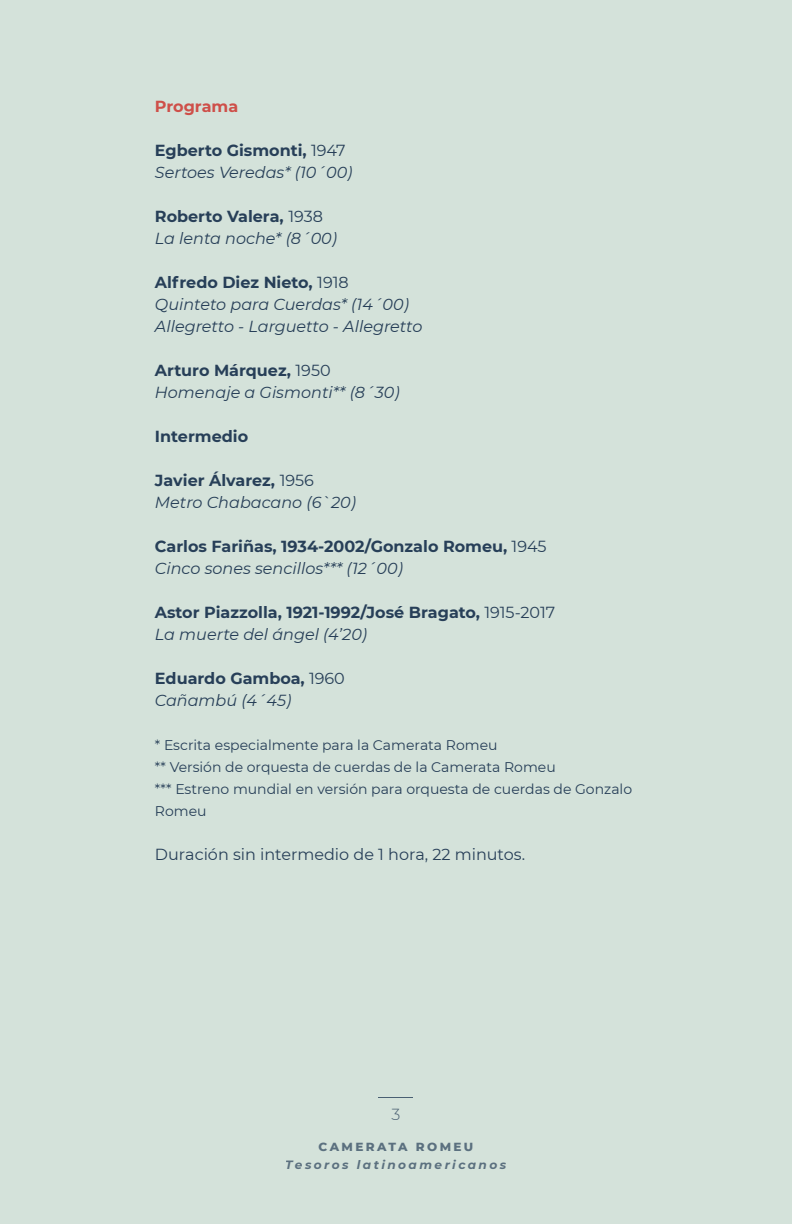
<style>
.page{position:relative;width:792px;height:1224px;background:#d4e2da}
.page>*{position:absolute;margin:0;border:0;box-sizing:border-box;transform-origin:0 0}
.t1{font:italic 16px/22px "Montserrat";color:#273f58}
.t2{font:700 16px/22px "Montserrat";color:#273f58}
.t3{font:16px "Montserrat";color:#273f58}
.t4{font:700 16px "Montserrat";color:#ce4f49}
.t5{font:300 16px "Montserrat";color:#273f58}
.t6{font:14px/22px "Montserrat";color:#273f58}
.t7{font:italic 700 12px "Montserrat";letter-spacing:.2em;color:#273f58}
.t8{font:800 12px "Montserrat";letter-spacing:.2em;color:#273f58}
.s1{font-weight:700;font-style:normal}
.s2{font-style:normal}
.s3{font-weight:400}
.s4{font-weight:400;font-style:italic}
</style>
<div class="page">
<hr style="left:379px;top:1097px;width:34px;height:1px;background:#273f58">
<p class="t4" style="left:155px;top:95px;width:85px">Programa</p>
<p class="t1" style="left:155px;top:139px;width:199px"><span class="s1">Egberto Gismonti,</span> <span class="s2">1947<br></span>Sertoes Veredas* (10´00)</p>
<p class="t1" style="left:155px;top:205px;width:184px"><span class="s1">Roberto Valera,</span> <span class="s2">1938<br></span>La lenta noche* (8´00)</p>
<p class="t1" style="left:155px;top:271px;width:269px"><span class="s1">Alfredo Diez Nieto,</span> <span class="s2">1918<br></span>Quinteto para Cuerdas* (14´00)<br>Allegretto - Larguetto - Allegretto</p>
<p class="t1" style="left:155px;top:359px;width:246px"><span class="s1">Arturo Márquez,</span> <span class="s2">1950<br></span>Homenaje a Gismonti** (8´30)</p>
<p class="t2" style="left:155px;top:424px;width:95px">Intermedio</p>
<p class="t1" style="left:155px;top:469px;width:203px"><span class="s1">Javier Álvarez,</span> <span class="s2">1956<br></span>Metro Chabacano (6`20)</p>
<p class="t2" style="left:155px;top:534px;width:393px">Carlos Fariñas, 1934-2002/Gonzalo Romeu, <span class="s3">1945<br></span><span class="s4">Cinco sones sencillos*** (12´00)</span></p>
<p class="t2" style="left:155px;top:600px;width:402px">Astor Piazzolla, 1921-1992/José Bragato, <span class="s3">1915-2017<br></span><span class="s4">La muerte del ángel (4’20)</span></p>
<p class="t2" style="left:155px;top:666px;width:191px">Eduardo Gamboa, <span class="s3">1960<br></span><span class="s4">Cañambú (4´45)</span></p>
<p class="t6" style="left:155px;top:733px;width:479px">* Escrita especialmente para la Camerata Romeu<br>** Versión de orquesta de cuerdas de la Camerata Romeu<br>*** Estreno mundial en versión para orquesta de cuerdas de Gonzalo Romeu</p>
<p class="t3" style="left:155px;top:843px;width:372px">Duración sin intermedio de 1 hora, 22 minutos.</p>
<p class="t5" style="left:392px;top:1104px;width:10px">3</p>
<p class="t8" style="left:319px;top:1138px;width:156px">CAMERATA ROMEU</p>
<p class="t7" style="left:286px;top:1156px;width:222px">Tesoros latinoamericanos</p>
</div>
